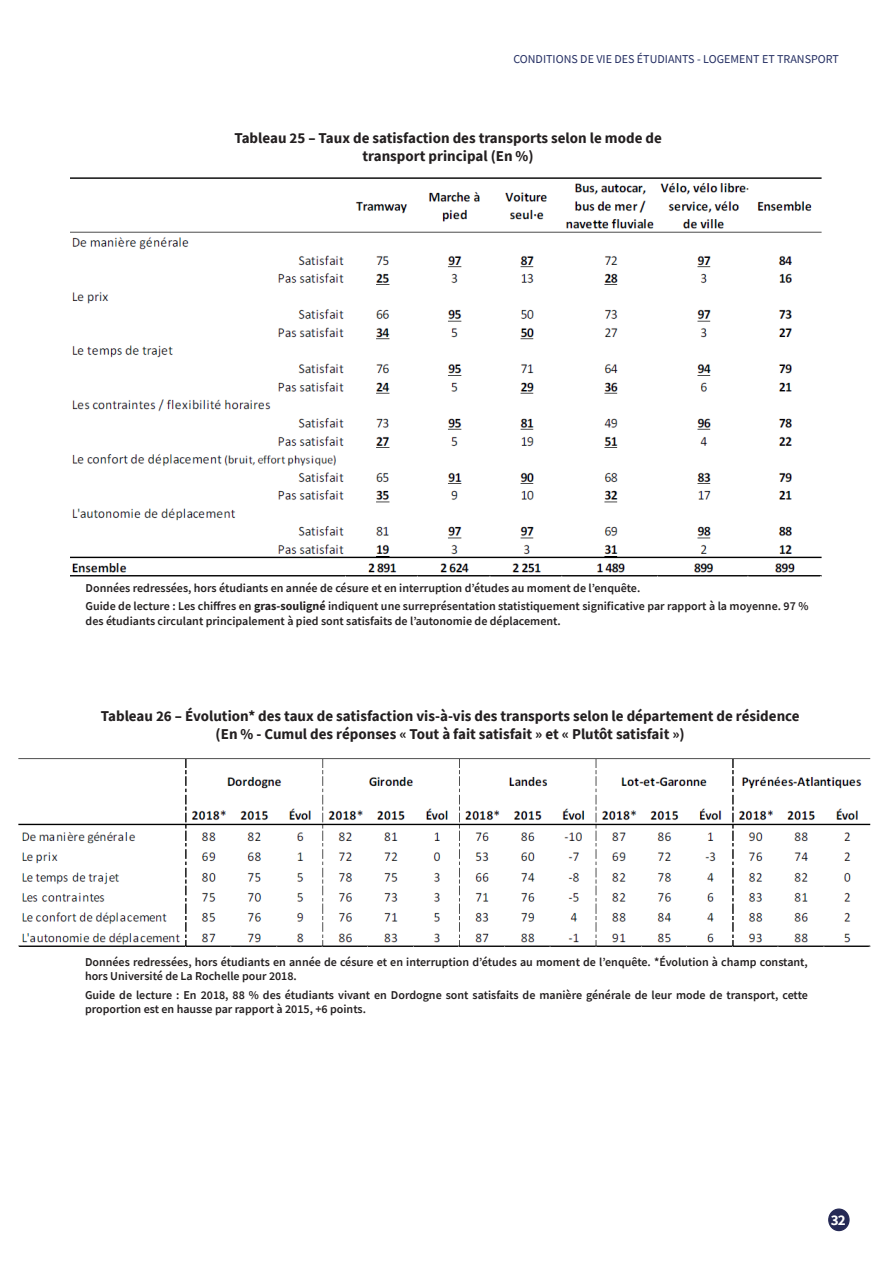
<style>
.page{position:relative;width:893px;height:1263px;background:#fff}
.page>*{position:absolute;margin:0;border:0;box-sizing:border-box;transform-origin:0 0}
.Légende_tableau{font:700 15px/18px "Source Sans Pro";color:#231f20;text-align:center}
.t1{font:700 15px "Source Sans Pro";color:#fff}
.Source{font:600 12px/14.4px "Source Sans Pro";color:#231f20}
.t2{font:12px "Source Sans Pro";color:#252f63}
.s1{font-weight:700}
</style>
<div class="page">
<div style="left:829px;top:1209px;width:20px;height:21px;background:#252955;border-radius:50%"></div>
<div style="left:828px;top:1208px;width:22px;height:23px;border:1px solid #252955;border-radius:50%"></div>
<img style="left:70px;top:177px;width:752px;height:400px">
<img style="left:18px;top:758px;width:853px;height:189px">
<p class="t2" style="left:513px;top:51px;width:327px">CONDITIONS DE VIE DES ÉTUDIANTS - LOGEMENT ET TRANSPORT</p>
<p class="Légende_tableau" style="left:234px;top:129px;width:429px">Tableau 25 – Taux de satisfaction des transports selon le mode de transport principal (En %)</p>
<p class="Source" style="left:86px;top:580px;width:556px">Données redressées, hors étudiants en année de césure et en interruption d’études au moment de l’enquête.</p>
<p class="Source" style="left:86px;top:599px;width:724px">Guide de lecture : Les chiffres en <span class="s1">gras-souligné</span> indiquent une surreprésentation statistiquement significative par rapport à la moyenne. 97 % des étudiants circulant principalement à pied sont satisfaits de l’autonomie de déplacement.</p>
<p class="Légende_tableau" style="left:101px;top:707px;width:700px">Tableau 26 – Évolution* des taux de satisfaction vis-à-vis des transports selon le département de résidence (En % - Cumul des réponses « Tout à fait satisfait » et « Plutôt satisfait »)</p>
<p class="Source" style="left:85px;top:954px;width:724px">Données redressées, hors étudiants en année de césure et en interruption d’études au moment de l’enquête. *Évolution à champ constant, hors Université de La Rochelle pour 2018.</p>
<p class="Source" style="left:85px;top:987px;width:724px">Guide de lecture : En 2018, 88 % des étudiants vivant en Dordogne sont satisfaits de manière générale de leur mode de transport, cette proportion est en hausse par rapport à 2015, +6 points.</p>
<p class="t1" style="left:831px;top:1210px;width:16px">32</p>
</div>
